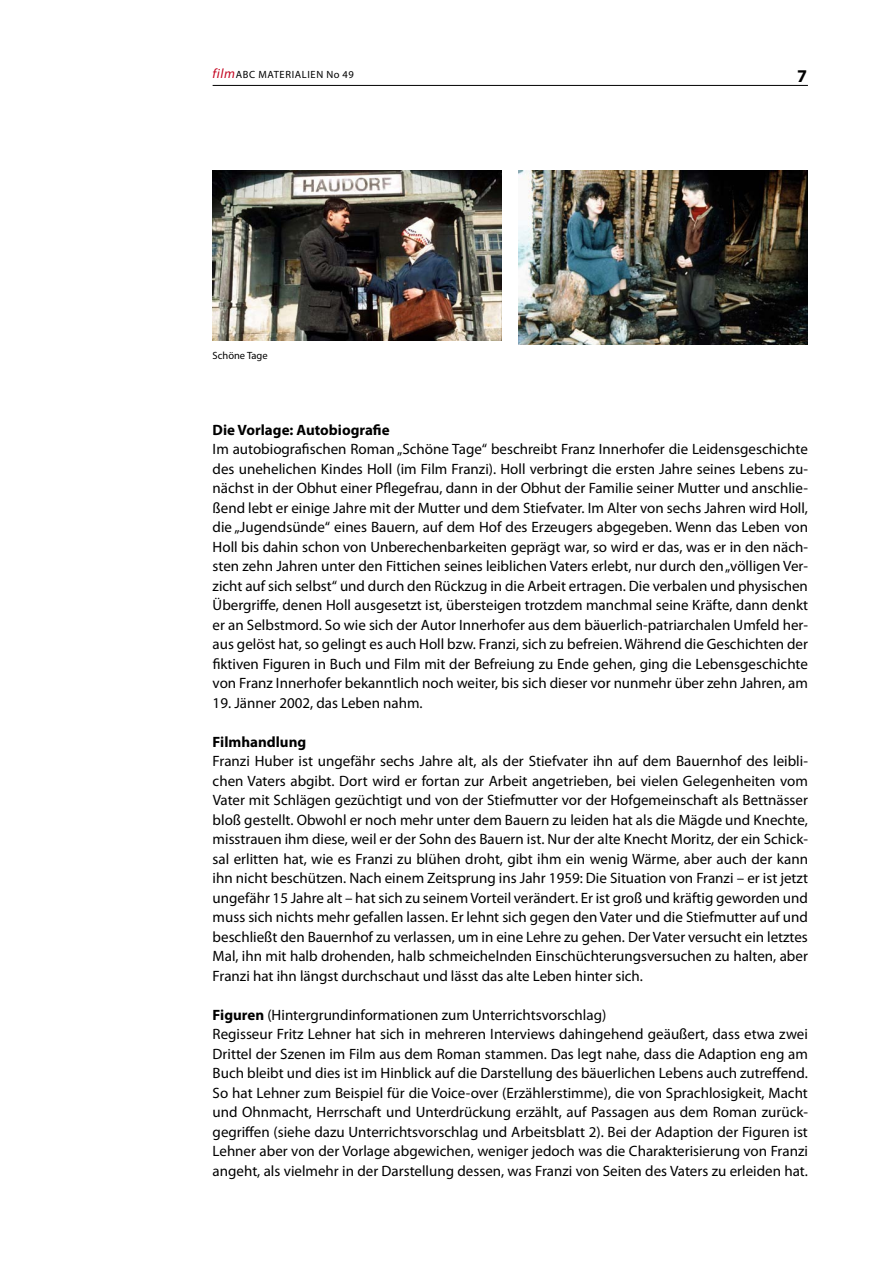
<style>
.page{position:relative;width:893px;height:1263px;background:#fff}
.page>*{position:absolute;margin:0;border:0;box-sizing:border-box;transform-origin:0 0}
.t1{font:700 18px "Myriad Pro";color:#000}
.t2{font:15px/19.5px "Myriad Pro";color:#000;text-align:justify}
.t3{font:700 15px "Myriad Pro";color:#000}
.t4{font:10.5px "Myriad Pro";letter-spacing:.06em;color:#000}
.s1{font-style:italic;font-size:13.5px;color:#c3041f}
.s2{font-weight:700}
</style>
<div class="page">
<hr style="left:213px;top:85px;width:595px;height:1px;background:#000">
<img style="left:213px;top:170px;width:289px;height:170px">
<img style="left:519px;top:170px;width:289px;height:174px">
<p class="t4" style="left:213px;top:68px;width:143px"><span class="s1">film</span>ABC Materialien No 49</p>
<p class="t1" style="left:797px;top:64px;width:11px">7</p>
<p class="t4" style="left:213px;top:349px;width:57px">Schöne Tage</p>
<p class="t3" style="left:213px;top:420px;width:179px">Die Vorlage: Autobiografie</p>
<p class="t2" style="left:213px;top:439px;width:597px">I m autobiografischen Roman „Schöne Tage“ beschreibt Franz I nnerhofer die Leidensgeschichte des unehelichen Kindes Holl (im Film Franzi). Holl verbringt die ersten Jahre seines Lebens zu&shy;nächst in der Obhut einer Pflegefrau, dann in der Obhut der Familie seiner Mutter und anschlie&shy;ßend lebt er einige Jahre mit der Mutter und dem Stiefvater. I m Alter von sechs Jahren wird Holl, die „Jugendsünde“ eines Bauern, auf dem Hof des Erzeugers abgegeben. Wenn das Leben von Holl bis dahin schon von Unberechenbarkeiten geprägt war, so wird er das, was er in den näch&shy;sten zehn Jahren unter den Fittichen seines leiblichen Vaters erlebt, nur durch den „völligen Ver&shy;zicht auf sich selbst“ und durch den Rückzug in die Arbeit ertragen. Die verbalen und physischen Übergriffe, denen Holl ausgesetzt ist, übersteigen trotzdem manchmal seine Kräfte, dann denkt er an Selbstmord. So wie sich der Autor I nnerhofer aus dem bäuerlich-patriarchalen Umfeld her&shy;aus gelöst hat, so gelingt es auch Holl bzw. Franzi, sich zu befreien. Während die Geschichten der fiktiven Figuren in Buch und Film mit der Befreiung zu Ende gehen, ging die Lebensgeschichte von Franz I nnerhofer bekanntlich noch weiter, bis sich dieser vor nunmehr über zehn Jahren, am</p>
<p class="t2" style="left:213px;top:693px;width:212px">19. Jänner 2002, das Leben nahm.</p>
<p class="t3" style="left:213px;top:732px;width:95px">Filmhandlung</p>
<p class="t2" style="left:213px;top:751px;width:597px">Franzi Huber ist ungefähr sechs Jahre alt, als der Stiefvater ihn auf dem Bauernhof des leibli&shy;chen Vaters abgibt. Dort wird er fortan zur Arbeit angetrieben, bei vielen Gelegenheiten vom Vater mit Schlägen gezüchtigt und von der Stiefmutter vor der Hofgemeinschaft als Bettnässer bloß gestellt. Obwohl er noch mehr unter dem Bauern zu leiden hat als die Mägde und Knechte, misstrauen ihm diese, weil er der Sohn des Bauern ist. Nur der alte Knecht Moritz, der ein Schick&shy;sal erlitten hat, wie es Franzi zu blühen droht, gibt ihm ein wenig Wärme, aber auch der kann ihn nicht beschützen. Nach einem Zeitsprung ins Jahr 1959: Die Situation von Franzi – er ist jetzt ungefähr 15 Jahre alt – hat sich zu seinem Vorteil verändert. Er ist groß und kräftig geworden und muss sich nichts mehr gefallen lassen. Er lehnt sich gegen den Vater und die Stiefmutter auf und beschließt den Bauernhof zu verlassen, um in eine Lehre zu gehen. Der Vater versucht ein letztes Mal, ihn mit halb drohenden, halb schmeichelnden Einschüchterungsversuchen zu halten, aber Franzi hat ihn längst durchschaut und lässt das alte Leben hinter sich.</p>
<p class="t2" style="left:213px;top:1005px;width:597px;text-align:left"><span class="s2">Figuren</span> (H intergrundinformationen zum Unterrichtsvorschlag)<br>Regisseur Fritz Lehner hat sich in mehreren I nterviews dahingehend geäußert, dass etwa zwei Drittel der Szenen im Film aus dem Roman stammen. Das legt nahe, dass die Adaption eng am Buch bleibt und dies ist im H inblick auf die Darstellung des bäuerlichen Lebens auch zutreffend.<br>So hat Lehner zum Beispiel für die Voice-over (Erzählerstimme), die von Sprachlosigkeit, Macht und Ohnmacht, Herrschaft und Unterdrückung erzählt, auf Passagen aus dem Roman zurück&shy;gegriffen (siehe dazu Unterrichtsvorschlag und Arbeitsblatt 2). Bei der Adaption der Figuren ist Lehner aber von der Vorlage abgewichen, weniger jedoch was die Charakterisierung von Franzi angeht, als vielmehr in der Darstellung dessen, was Franzi von Seiten des Vaters zu erleiden hat.</p>
</div>
